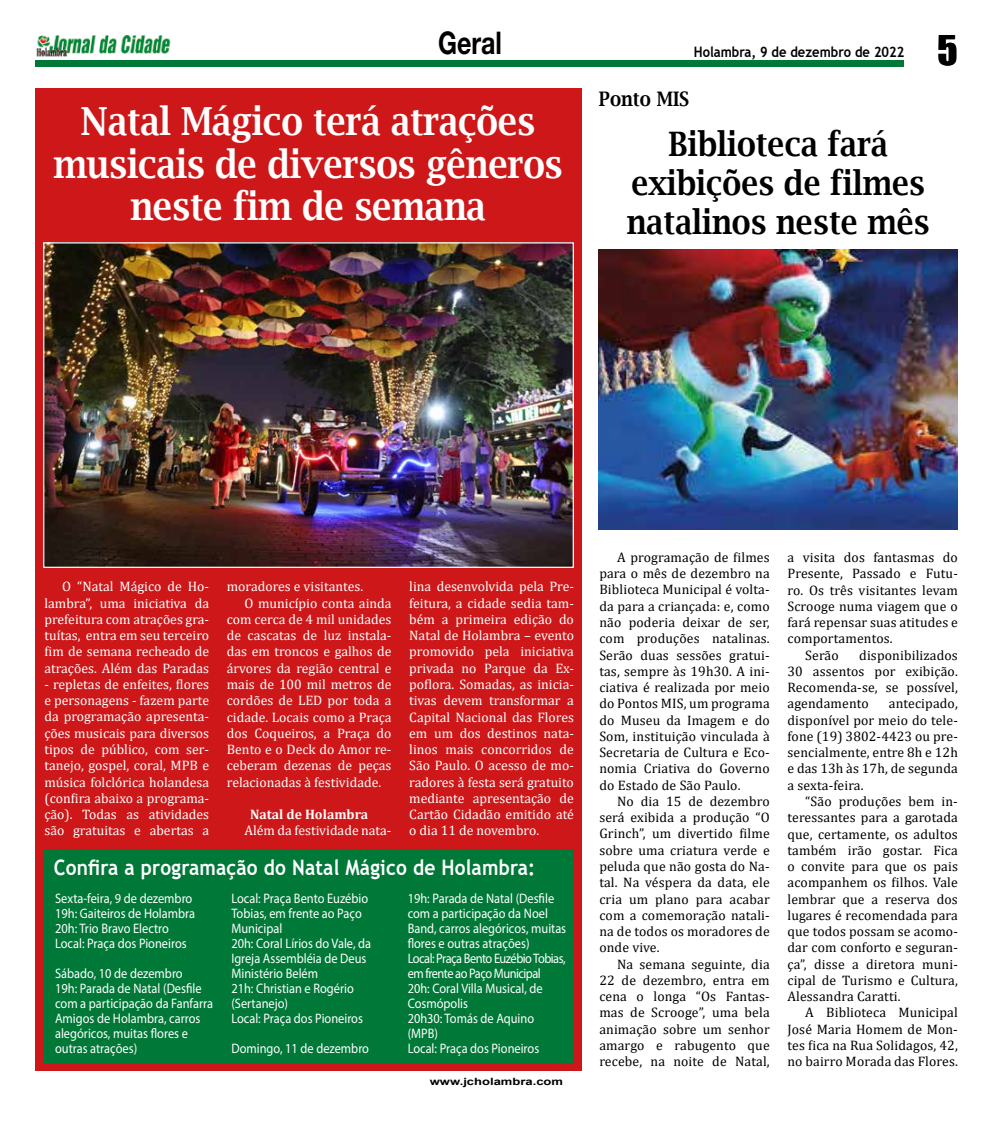
<style>
.page{position:relative;width:993px;height:1124px;background:#fff}
.page>*{position:absolute;margin:0;border:0;box-sizing:border-box;transform-origin:0 0}
.t1{font:600 38.75px/42.5px "Lucida Bright";letter-spacing:-.01em;color:#fff;text-align:center;scale:.9 1}
.t2{font:37.5px "Impact";color:#000}
.t3{font:600 33.75px/38.8px "Lucida Bright";color:#000;text-align:center;scale:.9 1}
.t4{font:700 31.25px "Helvetica Neue";color:#000;scale:.8 1}
.t5{font:700 21.25px "Trebuchet MS";letter-spacing:.01em;color:#fff;scale:.9 1}
.t6{font:600 20px "Lucida Bright";color:#000;scale:.9 1}
.t7{font:700 14.38px "Trebuchet MS";color:#000;scale:.9 1}
.t8{font:13.75px/16.2px "Cambria";letter-spacing:.01em;color:#000;text-align:justify}
.t9{font:13.75px/16.2px "Cambria";color:#fff;text-align:justify}
.t10{font:13.75px/15px "Myriad Pro";color:#fff;scale:.9 1}
.t11{font:700 13.75px "Cambria";color:#fff}
.t12{font:700 10px "Arial";color:#000;scale:1.3 1}
</style>
<div class="page">
<div style="left:35px;top:60px;width:869px;height:7px;background:#007838"></div>
<img style="left:36px;top:35px;width:135px;height:22px">
<div style="left:35px;top:89px;width:546px;height:981px;background:#cd1719"></div>
<div style="left:44px;top:849px;width:529px;height:213px;background:#007838"></div>
<img style="left:45px;top:244px;width:526px;height:322px">
<img style="left:598px;top:249px;width:359px;height:280px">
<h3 class="t4" style="left:438px;top:24px;width:81px">Geral</h3>
<h1 class="t1" style="left:53px;top:100px;width:567px">Natal Mágico terá atrações musicais de diversos gêneros neste fim de semana</h1>
<p class="t7" style="left:693px;top:43px;width:235px">Holambra, 9 de dezembro de 2022</p>
<h2 class="t2" style="left:937px;top:21px;width:22px">5</h2>
<h3 class="t6" style="left:598px;top:87px;width:102px">Ponto MIS</h3>
<h3 class="t3" style="left:626px;top:124px;width:338px">Biblioteca fará exibições de filmes natalinos neste mês</h3>
<p class="t9" style="left:44px;top:578px;width:166px;text-indent:18px">O “Natal Mágico de Ho&shy;lambra”, uma iniciativa da prefeitura com atrações gra&shy;tuítas, entra em seu terceiro fim de semana recheado de atrações. Além das Paradas</p>
<p class="t9" style="left:44px;top:676px;width:166px">- repletas de enfeites, flores e personagens - fazem parte da programação apresenta&shy;ções musicais para diversos tipos de público, com ser&shy;tanejo, gospel, coral, MPB e música folclórica holandesa (confira abaixo a programa&shy;ção). Todas as atividades são gratuitas e abertas a</p>
<p class="t9" style="left:227px;top:578px;width:138px">moradores e visitantes.</p>
<p class="t9" style="left:244px;top:594px;width:148px">O município conta ainda</p>
<p class="t9" style="left:227px;top:611px;width:166px">com cerca de 4 mil unidades</p>
<p class="t9" style="left:227px;top:627px;width:166px">de cascatas de luz instala-</p>
<p class="t9" style="left:227px;top:643px;width:166px">das em troncos e galhos de</p>
<p class="t9" style="left:227px;top:659px;width:166px">árvores da região central e</p>
<p class="t9" style="left:227px;top:676px;width:166px">mais de 100 mil metros de</p>
<p class="t9" style="left:227px;top:692px;width:166px">cordões de LED por toda a</p>
<p class="t9" style="left:227px;top:708px;width:166px">cidade. Locais como a Praça</p>
<p class="t9" style="left:227px;top:724px;width:166px">dos Coqueiros, a Praça do</p>
<p class="t9" style="left:227px;top:741px;width:166px">Bento e o Deck do Amor re-</p>
<p class="t9" style="left:227px;top:757px;width:166px">ceberam dezenas de peças</p>
<p class="t9" style="left:227px;top:773px;width:156px">relacionadas à festividade.</p>
<p class="t11" style="left:250px;top:804px;width:120px">Natal de Holambra</p>
<p class="t9" style="left:244px;top:822px;width:148px">Além da festividade nata-</p>
<p class="t9" style="left:409px;top:578px;width:166px">lina desenvolvida pela Pre&shy;feitura, a cidade sedia tam&shy;bém a primeira edição do Natal de Holambra – evento promovido pela iniciativa privada no Parque da Ex&shy;poflora. Somadas, as inicia&shy;tivas devem transformar a Capital Nacional das Flores em um dos destinos nata&shy;linos mais concorridos de São Paulo. O acesso de mo&shy;radores à festa será gratuito mediante apresentação de Cartão Cidadão emitido até o dia 11 de novembro.</p>
<h3 class="t5" style="left:54px;top:853px;width:536px">Confira a programação do Natal Mágico de Holambra:</h3>
<p class="t10" style="left:55px;top:890px;width:157px">Sexta-feira, 9 de dezembro<br>19h: Gaiteiros de Holambra<br>20h: Trio Bravo Electro<br>Local: Praça dos Pioneiros</p>
<p class="t10" style="left:55px;top:965px;width:177px">Sábado, 10 de dezembro<br>19h: Parada de Natal (Desfile com a participação da Fanfarra<br>Amigos de Holambra, carros alegóricos, muitas flores e outras atrações)</p>
<p class="t10" style="left:407px;top:890px;width:178px">19h: Parada de Natal (Desfile com a participação da Noel<br>Band, carros alegóricos, muitas flores e outras atrações)<br>Local: Praça Bento Euzébio Tobias, em frente ao Paço Municipal<br>20h: Coral Villa Musical, de<br>Cosmópolis<br>20h30: Tomás de Aquino (MPB)<br>Local: Praça dos Pioneiros</p>
<p class="t10" style="left:231px;top:890px;width:157px">Local: Praça Bento Euzébio<br>Tobias, em frente ao Paço<br>Municipal<br>20h: Coral Lírios do Vale, da<br>Igreja Assembléia de Deus<br>Ministério Belém<br>21h: Christian e Rogério (Sertanejo)<br>Local: Praça dos Pioneiros</p>
<p class="t10" style="left:231px;top:1040px;width:154px">Domingo, 11 de dezembro</p>
<p class="t12" style="left:429px;top:1074px;width:104px">www.jcholambra.com</p>
<p class="t8" style="left:599px;top:549px;width:172px;text-indent:18px">A programação de filmes para o mês de dezembro na Biblioteca Municipal é volta&shy;da para a criançada: e, como não poderia deixar de ser, com produções natalinas.<br>Serão duas sessões gratui&shy;tas, sempre às 19h30. A ini&shy;ciativa é realizada por meio do Pontos MIS, um programa do Museu da Imagem e do Som, instituição vinculada à Secretaria de Cultura e Eco&shy;nomia Criativa do Governo do Estado de São Paulo.</p>
<p class="t8" style="left:599px;top:793px;width:172px;text-indent:18px">No dia 15 de dezembro será exibida a produção “O Grinch”, um divertido filme sobre uma criatura verde e peluda que não gosta do Na&shy;tal. Na véspera da data, ele cria um plano para acabar com a comemoração natali&shy;na de todos os moradores de onde vive.</p>
<p class="t8" style="left:599px;top:955px;width:172px;text-indent:18px">Na semana seguinte, dia 22 de dezembro, entra em cena o longa “Os Fantas&shy;mas de Scrooge”, uma bela animação sobre um senhor amargo e rabugento que recebe, na noite de Natal,</p>
<p class="t8" style="left:787px;top:549px;width:172px">a visita dos fantasmas do</p>
<p class="t8" style="left:787px;top:565px;width:172px">Presente, Passado e Futu-</p>
<p class="t8" style="left:787px;top:581px;width:172px">ro. Os três visitantes levam</p>
<p class="t8" style="left:787px;top:598px;width:172px">Scrooge numa viagem que o</p>
<p class="t8" style="left:787px;top:614px;width:172px">fará repensar suas atitudes e</p>
<p class="t8" style="left:787px;top:630px;width:107px">comportamentos.</p>
<p class="t8" style="left:805px;top:646px;width:35px">Serão</p>
<p class="t8" style="left:787px;top:646px;width:172px;text-indent:72px">disponibilizados 30 assentos por exibição.<br>Recomenda-se, se possível, agendamento</p>
<p class="t8" style="left:787px;top:695px;width:172px;text-indent:101px">antecipado, disponível por meio do tele&shy;fone (19) 3802-4423 ou pre&shy;sencialmente, entre 8h e 12h e das 13h às 17h, de segunda a sexta-feira.</p>
<p class="t8" style="left:787px;top:793px;width:172px;text-indent:18px">“São produções bem in&shy;teressantes para a garotada que, certamente, os adultos também irão gostar. Fica o convite para que os pais acompanhem os filhos. Vale lembrar que a reserva dos lugares é recomendada para que todos possam se acomo&shy;dar com conforto e seguran&shy;ça”, disse a diretora muni&shy;cipal de Turismo e Cultura, Alessandra Caratti.</p>
<p class="t8" style="left:787px;top:1004px;width:172px;text-indent:18px">A Biblioteca Municipal José Maria Homem de Mon&shy;tes fica na Rua Solidagos, 42, no bairro Morada das Flores.</p>
</div>
